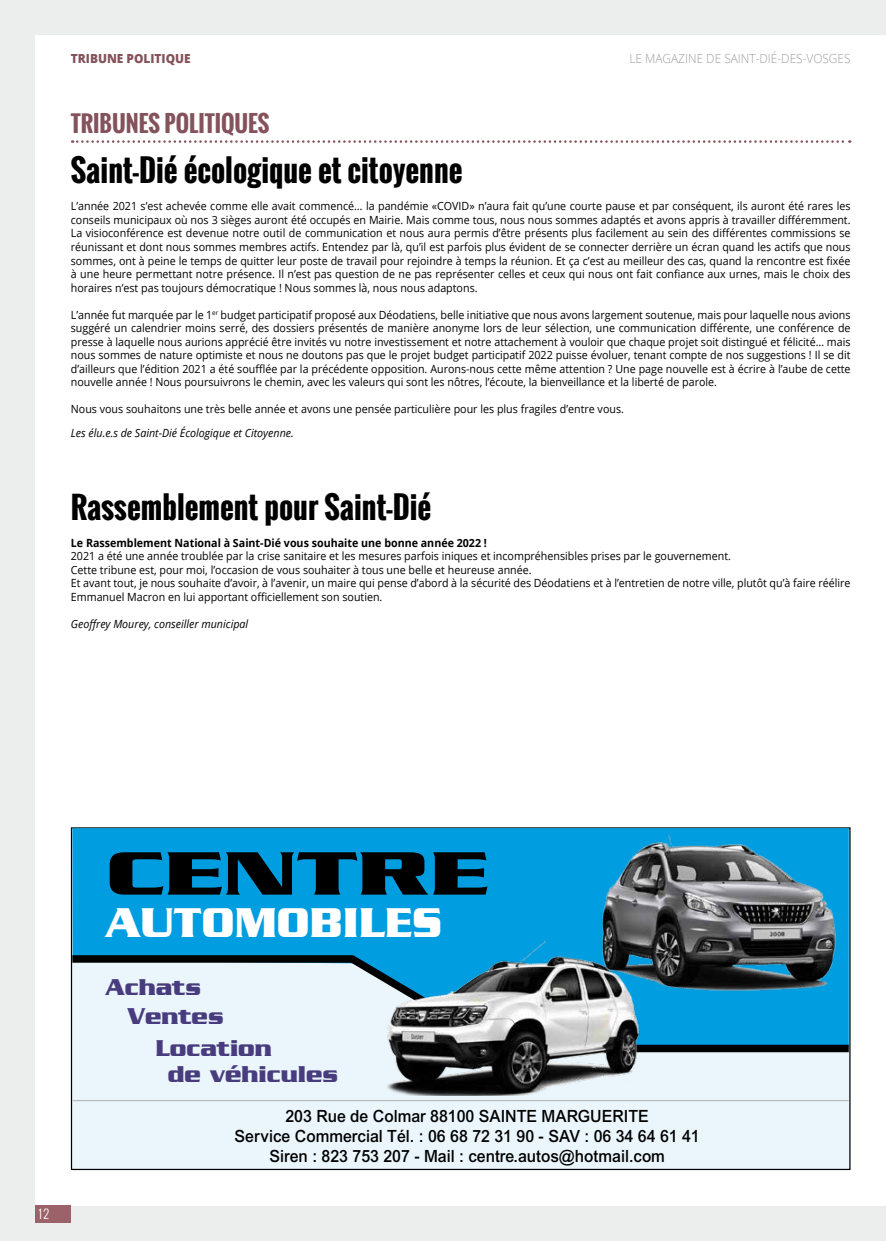
<style>
.page{position:relative;width:886px;height:1241px;background:#fff}
.page>*{position:absolute;margin:0;border:0;box-sizing:border-box;transform-origin:0 0}
.t1{font:700 66.12px "Serpentine";color:#000;scale:1.41 1}
.t2{font:700 45px "Serpentine";color:#fff;scale:.95 1}
.t3{font:700 30px "Oswald";color:#000}
.t4{font:700 24.75px/29.1px "Serpentine";color:#483c7e;scale:.95 1}
.t5{font:700 22.5px "Oswald";color:#84525a}
.t6{font:500 16.88px/20.2px "Arial";color:#000;text-align:center;scale:.95 1}
.t7{font:300 12.5px "Open Sans";color:#9c9e9f;scale:.95 1}
.t8{font:800 12.5px "Open Sans";color:#84525a;scale:.95 1}
.t9{font:300 12.5px "Oswald";color:#fff}
.t10{font:11.25px/13.5px "Open Sans";color:#000;text-align:justify;scale:.95 1}
.t11{font:italic 11.25px "Open Sans";color:#000;scale:.95 1}
.t12{font:700 11.25px "Open Sans";color:#000;scale:.95 1}
</style>
<div class="page">
<div style="left:0;top:0;width:886px;height:1240px;background:#eceded"></div>
<div style="left:35px;top:35px;width:851px;height:1170px;background:#fff"></div>
<svg style="left:72px;top:140px;width:778px;height:3px"></svg>
<div style="left:71px;top:827px;width:779px;height:342px;background:#ebf6fc"></div>
<div style="left:72px;top:828px;width:466px;height:123px;background:#009ee0"></div>
<svg style="left:70px;top:951px;width:781px;height:104px"></svg>
<img style="left:386px;top:941px;width:263px;height:154px">
<img style="left:538px;top:827px;width:313px;height:186px">
<hr style="left:73px;top:1099px;width:775px;height:1px;background:#9c9e9f">
<div style="left:35px;top:1205px;width:36px;height:17px;background:#9c626a"></div>
<p class="t8" style="left:71px;top:49px;width:128px">TRIBUNE POLITIQUE</p>
<p class="t7" style="left:629px;top:50px;width:234px">LE MAGAZINE DE SAINT-DIÉ-DES-VOSGES</p>
<h3 class="t5" style="left:71px;top:107px;width:200px">TRIBUNES POLITIQUES</h3>
<h3 class="t3" style="left:71px;top:148px;width:393px">Saint-Dié écologique et citoyenne</h3>
<p class="t10" style="left:71px;top:199px;width:822px">L’année 2021 s’est achevée comme elle avait commencé… la pandémie «COVID» n’aura fait qu’une courte pause et par conséquent, ils auront été rares les conseils municipaux où nos 3 sièges auront été occupés en Mairie. Mais comme tous, nous nous sommes adaptés et avons appris à travailler différemment.<br>La visioconférence est devenue notre outil de communication et nous aura permis d’être présents plus facilement au sein des différentes commissions se réunissant et dont nous sommes membres actifs. Entendez par là, qu’il est parfois plus évident de se connecter derrière un écran quand les actifs que nous sommes, ont à peine le temps de quitter leur poste de travail pour rejoindre à temps la réunion. Et ça c’est au meilleur des cas, quand la rencontre est fixée à une heure permettant notre présence. Il n’est pas question de ne pas représenter celles et ceux qui nous ont fait confiance aux urnes, mais le choix des horaires n’est pas toujours démocratique ! Nous sommes là, nous nous adaptons.</p>
<p class="t10" style="left:71px;top:307px;width:822px">L’année fut marquée par le 1<sup>er</sup> budget participatif proposé aux Déodatiens, belle initiative que nous avons largement soutenue, mais pour laquelle nous avions suggéré un calendrier moins serré, des dossiers présentés de manière anonyme lors de leur sélection, une communication différente, une conférence de presse à laquelle nous aurions apprécié être invités vu notre investissement et notre attachement à vouloir que chaque projet soit distingué et félicité… mais nous sommes de nature optimiste et nous ne doutons pas que le projet budget participatif 2022 puisse évoluer, tenant compte de nos suggestions ! Il se dit d’ailleurs que l’édition 2021 a été soufflée par la précédente opposition. Aurons-nous cette même attention ? Une page nouvelle est à écrire à l’aube de cette nouvelle année ! Nous poursuivrons le chemin, avec les valeurs qui sont les nôtres, l’écoute, la bienveillance et la liberté de parole.</p>
<p class="t10" style="left:71px;top:402px;width:584px">Nous vous souhaitons une très belle année et avons une pensée particulière pour les plus fragiles d’entre vous.</p>
<p class="t11" style="left:71px;top:425px;width:236px">Les élu.e.s de Saint-Dié Écologique et Citoyenne.</p>
<h3 class="t3" style="left:71px;top:484px;width:362px">Rassemblement pour Saint-Dié</h3>
<p class="t12" style="left:71px;top:534px;width:439px">Le Rassemblement National à Saint-Dié vous souhaite une bonne année 2022 !</p>
<p class="t10" style="left:71px;top:549px;width:822px;text-align:left">2021 a été une année troublée par la crise sanitaire et les mesures parfois iniques et incompréhensibles prises par le gouvernement.<br>Cette tribune est, pour moi, l’occasion de vous souhaiter à tous une belle et heureuse année.<br>Et avant tout, je nous souhaite d’avoir, à l’avenir, un maire qui pense d’abord à la sécurité des Déodatiens et à l’entretien de notre ville, plutôt qu’à faire réélire Emmanuel Macron en lui apportant officiellement son soutien.</p>
<p class="t11" style="left:71px;top:616px;width:188px">Geoffrey Mourey, conseiller municipal</p>
<p class="t9" style="left:39px;top:1204px;width:12px">12</p>
<h1 class="t1" style="left:106px;top:835px;width:273px">CENTRE</h1>
<h2 class="t2" style="left:106px;top:896px;width:356px">AUTOMOBILES</h2>
<h3 class="t4" style="left:128px;top:971px;width:103px;text-indent:-22px">Achats<br>Ventes</h3>
<h3 class="t4" style="left:168px;top:1034px;width:181px;line-height:25.6px;text-indent:-12px">Location<br>de véhicules</h3>
<h3 class="t6" style="left:235px;top:1105px;width:491px">203 Rue de Colmar 88100 SAINTE MARGUERITE<br>Service Commercial Tél. : 06 68 72 31 90 - SAV : 06 34 64 61 41<br>Siren : 823 753 207 - Mail : centre.autos@hotmail.com</h3>
</div>
